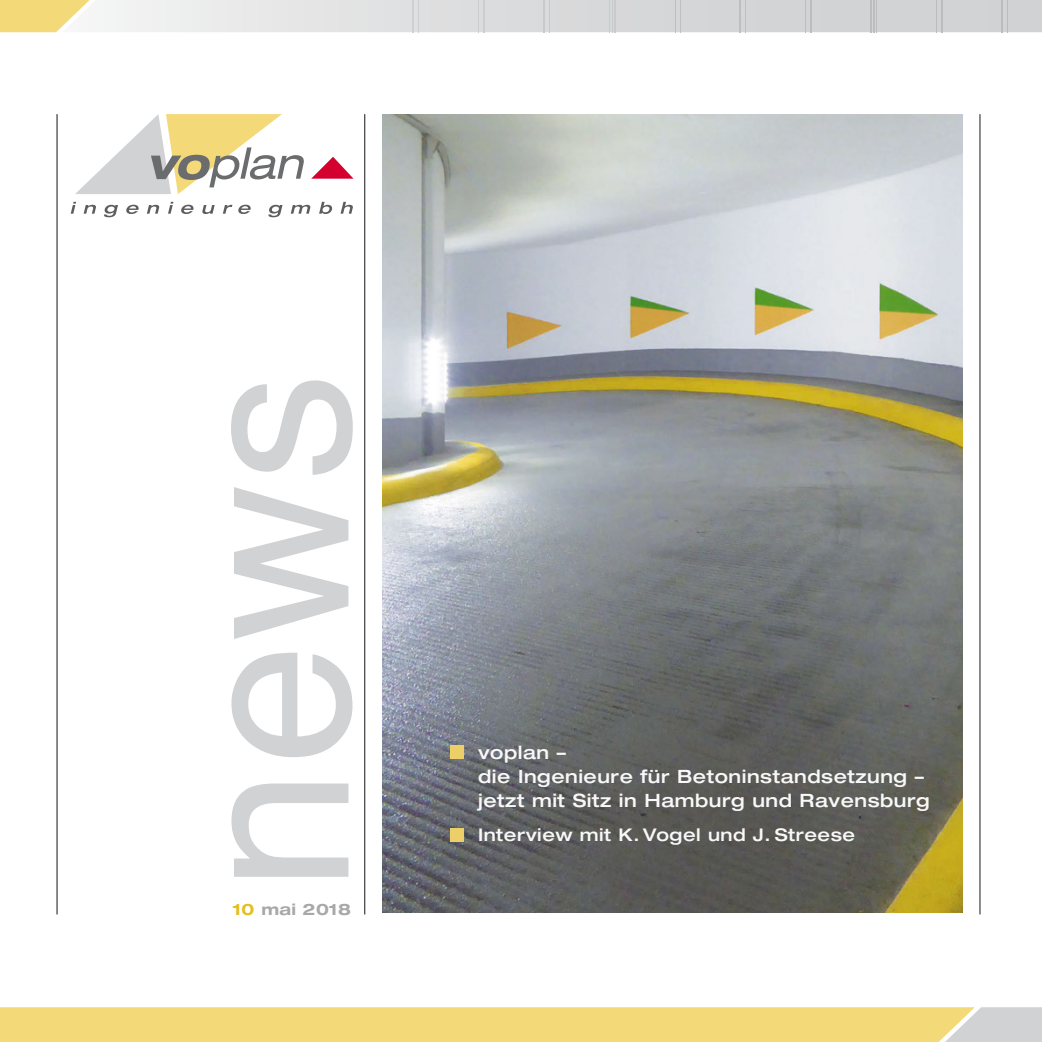
<style>
.page{position:relative;width:1042px;height:1042px;background:#fff}
.page>*{position:absolute;margin:0;border:0;box-sizing:border-box;transform-origin:0 0}
.t1{font:218.75px "Helvetica";color:#d1d2d4}
.t2{font:500 expanded 18.38px/24px "Helvetica Neue";letter-spacing:.03em;color:#f8f8f8}
.t3{font:500 expanded 17.5px "Helvetica Neue";letter-spacing:.03em;color:#f8f8f8}
.t4{font:700 expanded 15.75px "Helvetica Neue";letter-spacing:.02em;color:#a7a8aa}
.s1{color:#e5bf1a}
</style>
<div class="page">
<hr style="left:56px;top:114px;width:2px;height:800px;background:#4b4b4d">
<hr style="left:364px;top:114px;width:1px;height:800px;background:#4b4b4d">
<hr style="left:979px;top:114px;width:1px;height:800px;background:#505153">
<svg style="left:1px;top:0;width:89px;height:32px"></svg>
<hr style="left:0;top:0;width:1px;height:32px;background:#f4d978">
<svg style="left:0;top:1007px;width:1042px;height:35px;background:#f1d880"></svg>
<svg style="left:416px;top:0;width:1px;height:32px"></svg>
<div style="left:481px;top:0;width:561px;height:32px;background:#d3d4d5"></div>
<hr style="left:612px;top:0;width:1px;height:32px;background:#c8c9ca">
<hr style="left:413px;top:0;width:1px;height:32px;background:#cfd0d1">
<hr style="left:418px;top:0;width:1px;height:32px;background:#cecfd0">
<hr style="left:478px;top:0;width:1px;height:32px;background:#cbcdce">
<hr style="left:484px;top:0;width:1px;height:32px;background:#cbcdce">
<hr style="left:544px;top:0;width:1px;height:32px;background:#c9cacc">
<hr style="left:549px;top:0;width:1px;height:32px;background:#c9cacc">
<hr style="left:609px;top:0;width:1px;height:32px;background:#c8c9ca">
<hr style="left:614px;top:0;width:1px;height:32px;background:#c8c9ca">
<svg style="left:75px;top:114px;width:229px;height:80px"></svg>
<svg style="left:311px;top:157px;width:42px;height:22px"></svg>
<svg style="left:71px;top:202px;width:282px;height:15px"></svg>
<img style="left:382px;top:114px;width:580px;height:799px">
<div style="left:450px;top:745px;width:14px;height:14px;background:#edcf69"></div>
<div style="left:450px;top:828px;width:14px;height:14px;background:#edcf69"></div>
<h1 class="t1" style="left:103px;top:891px;width:520px;rotate:-90deg">news</h1>
<p class="t4" style="left:232px;top:900px;width:120px"><span class="s1">10</span> mai 2018</p>
<p class="t2" style="left:478px;top:740px;width:453px">voplan –<br>die Ingenieure für Betoninstandsetzung – jetzt mit Sitz in Hamburg und Ravensburg</p>
<p class="t3" style="left:478px;top:823px;width:379px">Interview mit K. Vogel und J. Streese</p>
</div>
